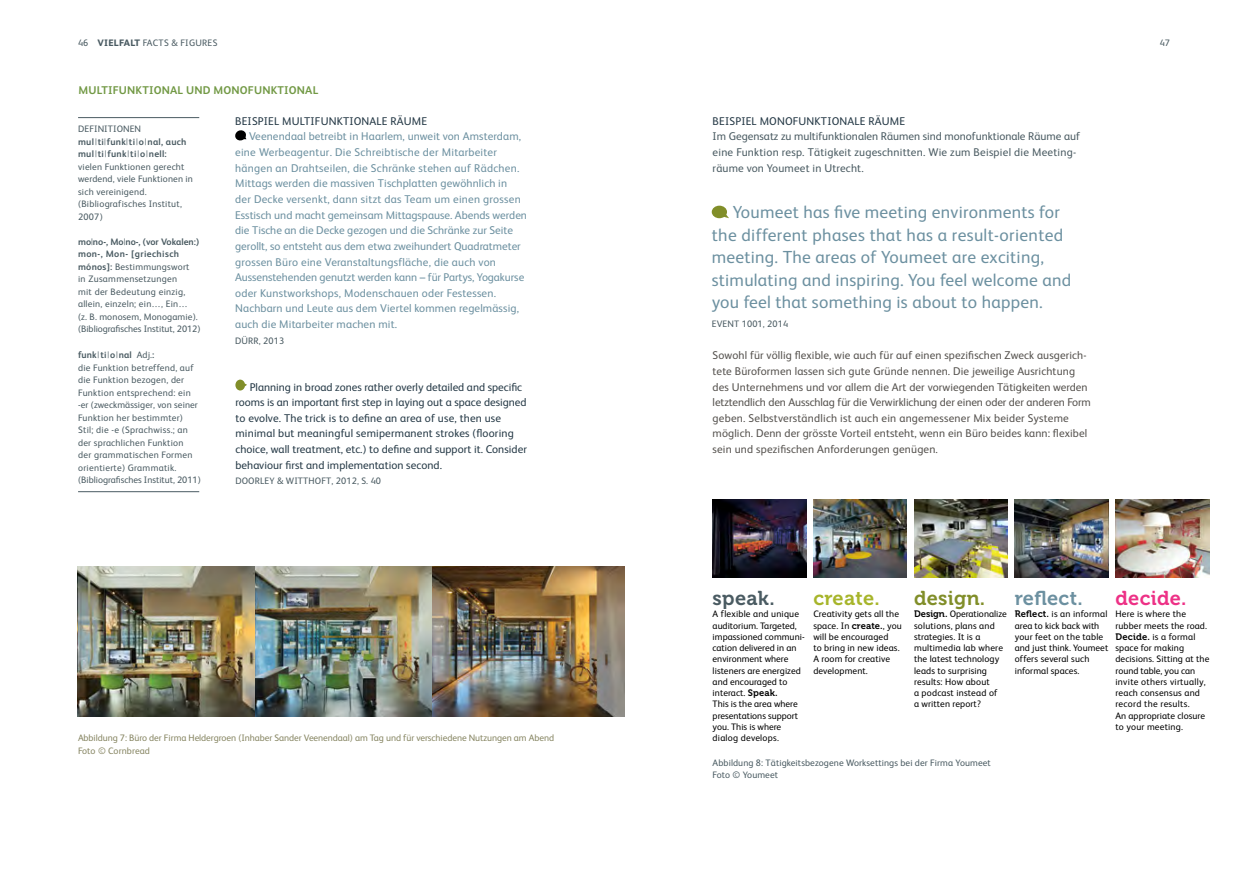
<style>
.page{position:relative;width:1248px;height:886px;background:#fff}
.page>*{position:absolute;margin:0;border:0;box-sizing:border-box;transform-origin:0 0}
.t1{font:20px "Museo 700";letter-spacing:.015em;color:#6c90a0}
.t2{font:20px "Museo 700";letter-spacing:.015em;color:#a7b52b}
.t3{font:20px "Museo 700";letter-spacing:.015em;color:#818e29}
.t4{font:20px "Museo 700";letter-spacing:.015em;color:#ed3186}
.t5{font:20px "Museo 700";letter-spacing:.015em;color:#4a5b62}
.t6{font:17.5px/22.5px "FS Albert";letter-spacing:.015em;color:#6c90a0}
.t7{font:11.25px/15.6px "FS Albert";letter-spacing:.01em;color:#6c90a0}
.t8{font:11.25px/15.6px "FS Albert";letter-spacing:.01em;color:#55524e}
.t9{font:11.25px/15.6px "FS Albert";letter-spacing:.005em;color:#253946}
.t10{font:11.25px/15.6px "FS Albert";letter-spacing:.015em;color:#4a5b62}
.t11{font:700 11.25px "FS Albert";letter-spacing:.015em;color:#729945}
.t12{font:9.38px/11.2px "FS Albert";letter-spacing:.01em;color:#000}
.t13{font:9.38px/12.5px "FS Albert";letter-spacing:.025em;color:#4a5b62}
.t14{font:9.38px/12.5px "FS Albert";letter-spacing:-.005em;color:#878663}
.s1{font-weight:800}
.s2{font-weight:700}
.s3{font-weight:300}
.s4{font-family:"Museo 700"}
</style>
<div class="page">
<svg style="left:711px;top:206px;width:18px;height:12px"></svg>
<svg style="left:235px;top:380px;width:12px;height:10px"></svg>
<svg style="left:235px;top:130px;width:11px;height:11px"></svg>
<hr style="left:78px;top:117px;width:121px;height:1px;background:#4a5b62">
<hr style="left:78px;top:491px;width:121px;height:1px;background:#4a5b62">
<img style="left:712px;top:500px;width:94px;height:78px">
<img style="left:813px;top:500px;width:93px;height:78px">
<img style="left:914px;top:500px;width:93px;height:78px">
<img style="left:1014px;top:500px;width:94px;height:78px">
<img style="left:1115px;top:500px;width:93px;height:78px">
<img style="left:78px;top:566px;width:546px;height:151px">
<p class="t13" style="left:78px;top:36px;width:141px">46 <span class="s1">VIELFALT</span> FACTS &amp; FIGURES</p>
<p class="t13" style="left:1159px;top:36px;width:12px">47</p>
<p class="t11" style="left:78px;top:82px;width:241px">MULTIFUNKTIONAL UND MONOFUNKTIONAL</p>
<p class="t9" style="left:235px;top:113px;width:193px">BEISPIEL MULTIFUNKTIONALE RÄUME</p>
<p class="t7" style="left:235px;top:128px;width:293px;text-indent:14px">Veenendaal betreibt in Haarlem, unweit von Amsterdam, eine Werbeagentur. Die Schreibtische der Mitarbeiter hängen an Drahtseilen, die Schränke stehen auf Rädchen.<br>Mittags werden die massiven Tischplatten gewöhnlich in<br>der Decke versenkt, dann sitzt das Team um einen grossen Esstisch und macht gemeinsam Mittagspause. Abends werden die Tische an die Decke gezogen und die Schränke zur Seite gerollt, so entsteht aus dem etwa zweihundert Quadratmeter grossen Büro eine Veranstaltungsfläche, die auch von Aussenstehenden genutzt werden kann – für Partys, Yogakurse oder Kunstworkshops, Modenschauen oder Festessen.<br>Nachbarn und Leute aus dem Viertel kommen regelmässig, auch die Mitarbeiter machen mit.</p>
<p class="t13" style="left:235px;top:334px;width:51px">DÜRR, 2013</p>
<p class="t13" style="left:78px;top:122px;width:116px">DEFINITIONEN <span class="s2">mul</span><span class="s3">|</span><span class="s2">ti</span><span class="s3">|</span><span class="s2">funk</span><span class="s3">|</span><span class="s2">ti</span><span class="s3">|</span><span class="s2">o</span><span class="s3">|</span><span class="s2">nal, auch mul</span><span class="s3">|</span><span class="s2">ti</span><span class="s3">|</span><span class="s2">funk</span><span class="s3">|</span><span class="s2">ti</span><span class="s3">|</span><span class="s2">o</span><span class="s3">|</span><span class="s2">nell: </span>vielen Funktionen gerecht werdend, viele Funktionen in sich vereinigend. (Bibliografisches Institut,<br>2007)</p>
<p class="t13" style="left:78px;top:235px;width:124px"><span class="s2">mo</span><span class="s3">|</span><span class="s2">no-, Mo</span><span class="s3">|</span><span class="s2">no-, (vor Vokalen:) mon-, Mon- [griechisch mónos]:</span> Bestimmungswort<br>in Zusammensetzungen<br>mit der Bedeutung einzig, allein, einzeln; ein…, Ein…<br>(z. B. monosem, Monogamie). (Bibliografisches Institut, 2012)</p>
<p class="t13" style="left:78px;top:348px;width:124px"><span class="s2">funk</span><span class="s3">|</span><span class="s2">ti</span><span class="s3">|</span><span class="s2">o</span><span class="s3">|</span><span class="s2">nal 〈</span>Adj.<span class="s2">:<br></span>die Funktion betreffend, auf die Funktion bezogen, der<br>Funktion entsprechend: ein -er (zweckmässiger, von seiner<br>Funktion her bestimmter)<br>Stil; die -e (Sprachwiss.; an der sprachlichen Funktion<br>der grammatischen Formen orientierte) Grammatik. (Bibliografisches Institut, 2011)</p>
<p class="t9" style="left:235px;top:378px;width:293px;text-indent:14px">Planning in broad zones rather overly detailed and specific rooms is an important first step in laying out a space designed to evolve. The trick is to define an area of use, then use minimal but meaningful semipermanent strokes (flooring choice, wall treatment, etc.) to define and support it. Consider behaviour first and implementation second.</p>
<p class="t13" style="left:235px;top:474px;width:147px">DOORLEY &amp; WITTHOFT, 2012, S. 40</p>
<p class="t14" style="left:78px;top:731px;width:477px">Abbildung 7: Büro der Firma Heldergroen (Inhaber Sander Veenendaal) am Tag und für verschiedene Nutzungen am Abend<br>Foto © Cornbread</p>
<p class="t9" style="left:712px;top:113px;width:194px">BEISPIEL MONOFUNKTIONALE RÄUME</p>
<p class="t10" style="left:712px;top:128px;width:369px">Im Gegensatz zu multifunktionalen Räumen sind monofunktionale Räume auf eine Funktion resp. Tätigkeit zugeschnitten. Wie zum Beispiel die Meeting&shy;räume von Youmeet in Utrecht.</p>
<h2 class="t6" style="left:711px;top:200px;width:361px;text-indent:21px">Youmeet has five meeting environments for the different phases that has a result-oriented meeting. The areas of Youmeet are exciting, stimulating and inspiring. You feel welcome and you feel that something is about to happen.</h2>
<p class="t13" style="left:711px;top:317px;width:78px">EVENT 1001, 2014</p>
<p class="t8" style="left:712px;top:347px;width:380px">Sowohl für völlig flexible, wie auch für auf einen spezifischen Zweck ausgerich&shy;tete Büroformen lassen sich gute Gründe nennen. Die jeweilige Ausrichtung des Unternehmens und vor allem die Art der vorwiegenden Tätigkeiten werden letztendlich den Ausschlag für die Verwirklichung der einen oder der anderen Form geben. Selbstverständlich ist auch ein angemessener Mix beider Systeme möglich. Denn der grösste Vorteil entsteht, wenn ein Büro beides kann: flexibel sein und spezifischen Anforderungen genügen.</p>
<h1 class="t5" style="left:712px;top:587px;width:63px">speak.</h1>
<p class="t12" style="left:712px;top:608px;width:93px">A flexible and unique auditorium. Targeted, impassioned communi&shy;cation delivered in an environment where listeners are energized and encouraged to interact. <span class="s4">Speak.<br></span>This is the area where presentations support you. This is where dialog develops.</p>
<h1 class="t2" style="left:813px;top:587px;width:68px">create.</h1>
<p class="t12" style="left:813px;top:608px;width:90px">Creativity gets all the space. In <span class="s4">create.</span>, you will be encouraged<br>to bring in new ideas.<br>A room for creative development.</p>
<h1 class="t3" style="left:914px;top:587px;width:73px">design.</h1>
<p class="t12" style="left:914px;top:608px;width:94px"><span class="s4">Design.</span> Operationalize solutions, plans and strategies. It is a multimedia lab where the latest technology leads to surprising results: How about<br>a podcast instead of<br>a written report?</p>
<p class="t13" style="left:712px;top:756px;width:280px">Abbildung 8: Tätigkeitsbezogene Worksettings bei der Firma Youmeet<br>Foto © Youmeet</p>
<h1 class="t1" style="left:1014px;top:587px;width:69px">reflect.</h1>
<p class="t12" style="left:1014px;top:608px;width:95px"><span class="s4">Reflect.</span> is an informal area to kick back with your feet on the table and just think. Youmeet offers several such informal spaces.</p>
<h1 class="t4" style="left:1115px;top:587px;width:72px">decide.</h1>
<p class="t12" style="left:1115px;top:608px;width:95px">Here is where the rubber meets the road.<br><span class="s4">Decide.</span> is a formal space for making decisions. Sitting at the round table, you can invite others virtually, reach consensus and record the results.<br>An appropriate closure to your meeting.</p>
</div>
